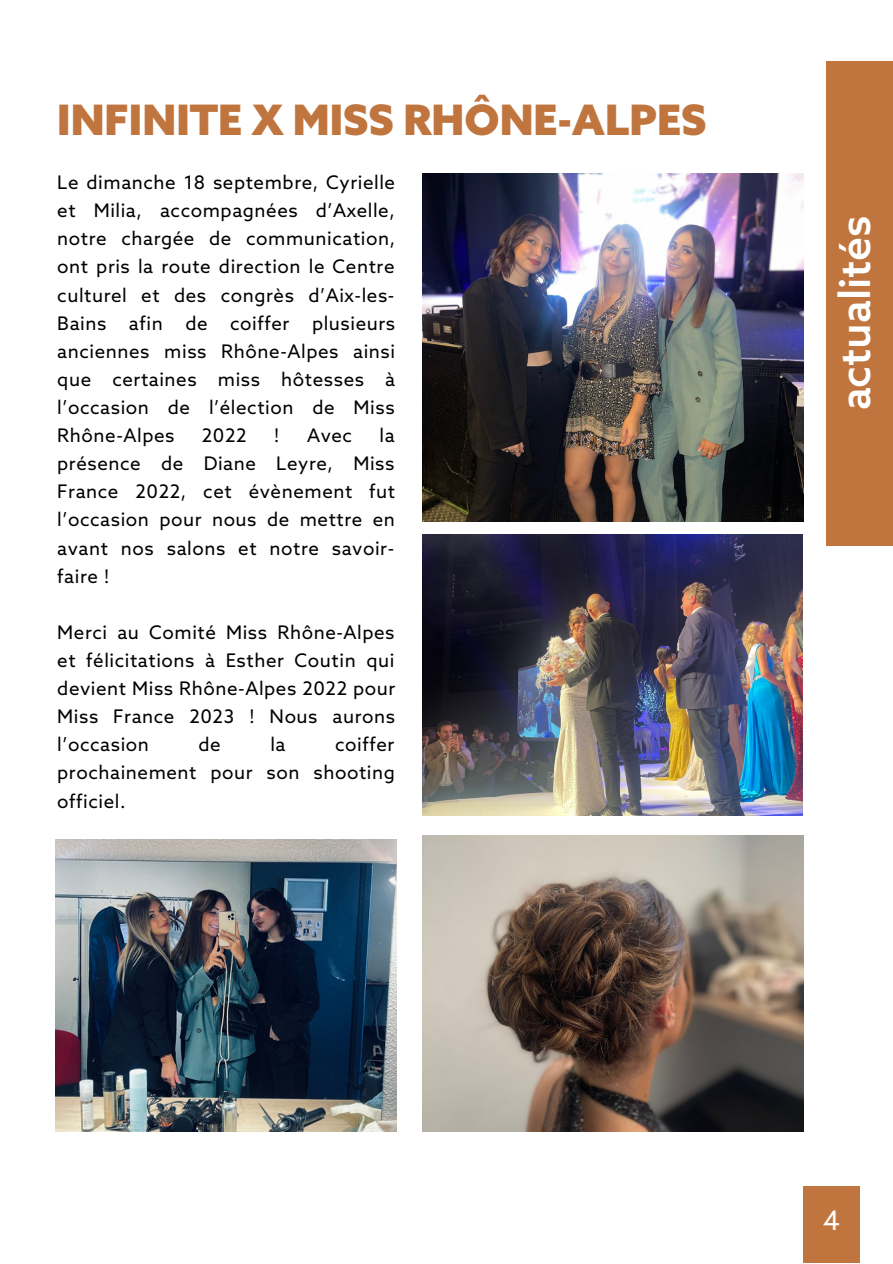
<style>
.page{position:relative;width:893px;height:1264px;background:#fff}
.page>*{position:absolute;margin:0;border:0;box-sizing:border-box;transform-origin:0 0}
.t1{font:500 42.75px "Azo Sans";color:#fff}
.t2{font:900 42px "Azo Sans";color:#c1753e}
.t3{font:26.85px "Azo Sans";color:#fff}
.t4{font:18.75px/28px "Azo Sans";letter-spacing:.03em;color:#000;text-align:justify}
</style>
<div class="page">
<img style="left:422px;top:174px;width:381px;height:347px">
<div style="left:825px;top:61px;width:67px;height:484px;background:#c1753e"></div>
<div style="left:803px;top:1186px;width:56px;height:76px;background:#c1753e"></div>
<img style="left:422px;top:534px;width:380px;height:281px">
<img style="left:56px;top:839px;width:340px;height:292px">
<img style="left:422px;top:836px;width:381px;height:295px">
<h2 class="t2" style="left:57px;top:98px;width:650px">INFINITE X MISS RHÔNE-ALPES</h2>
<p class="t4" style="left:57px;top:170px;width:339px">Le dimanche 18 septembre, Cyrielle et Milia, accompagnées d’Axelle, notre chargée de communication, ont pris la route direction le Centre culturel et des congrès d’Aix-les-Bains afin de coiffer plusieurs anciennes miss Rhône-Alpes ainsi que certaines miss hôtesses à l’occasion de l’élection de Miss Rhône-Alpes</p>
<p class="t4" style="left:57px;top:423px;width:339px;text-indent:322px">la présence de Diane Leyre, Miss France 2022, cet évènement fut l’occasion pour nous de mettre en avant nos salons et notre savoir&shy;faire !</p>
<p class="t4" style="left:202px;top:423px;width:46px">2022</p>
<p class="t4" style="left:274px;top:423px;width:7px">!</p>
<p class="t4" style="left:307px;top:423px;width:47px">Avec</p>
<p class="t4" style="left:57px;top:619px;width:339px">Merci au Comité Miss Rhône-Alpes et félicitations à Esther Coutin qui devient Miss Rhône-Alpes 2022 pour Miss France 2023 ! Nous aurons l’occasion</p>
<p class="t4" style="left:57px;top:732px;width:339px;text-indent:278px">coiffer prochainement pour son shooting officiel.</p>
<p class="t4" style="left:198px;top:732px;width:24px">de</p>
<p class="t4" style="left:270px;top:732px;width:17px">la</p>
<h1 class="t1" style="left:832px;top:410px;width:197px;rotate:-90deg">actualités</h1>
<h3 class="t3" style="left:822px;top:1206px;width:19px">4</h3>
</div>
